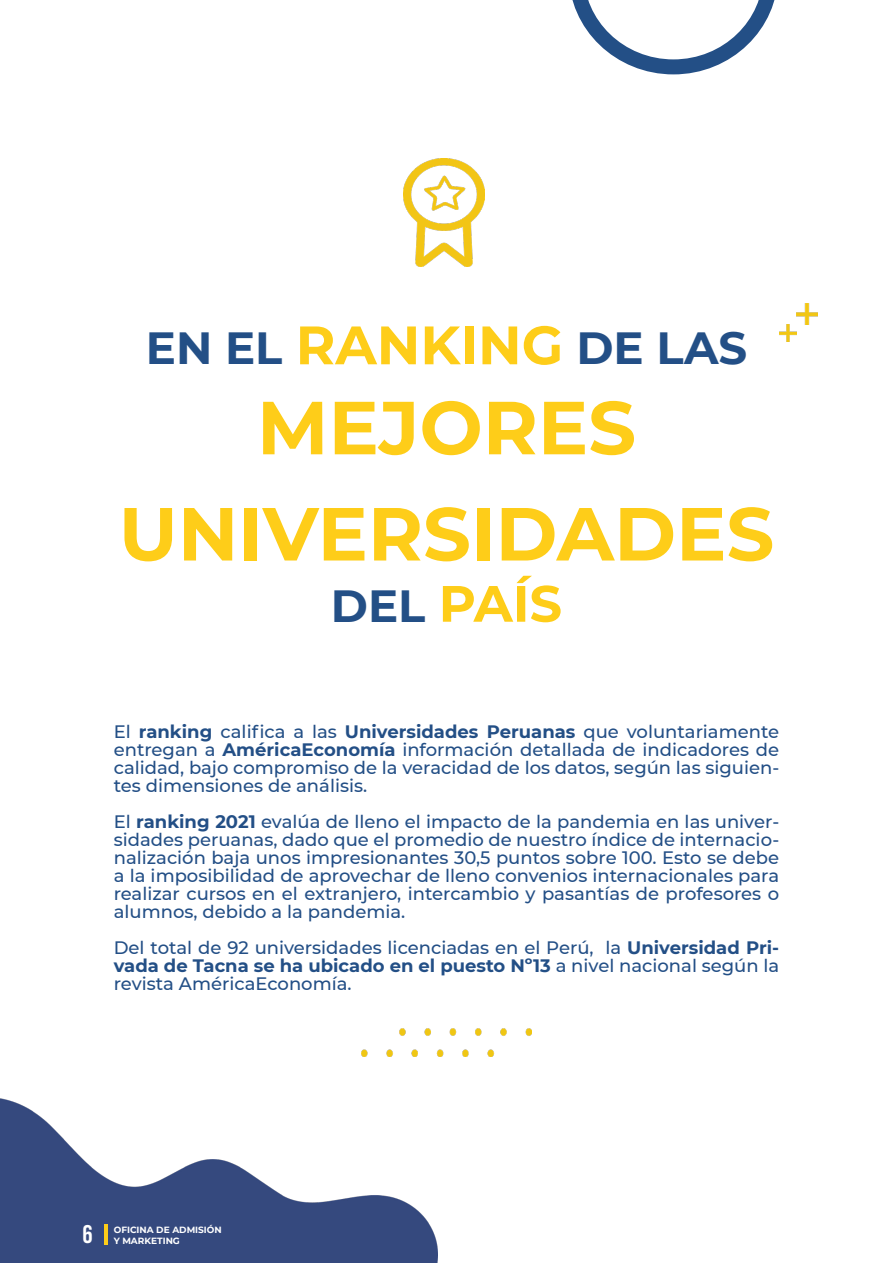
<style>
.page{position:relative;width:893px;height:1263px;background:#fff}
.page>*{position:absolute;margin:0;border:0;box-sizing:border-box;transform-origin:0 0}
.t1{font:700 75px "Montserrat";color:#fecd19}
.t2{font:700 51px "Montserrat";color:#fecd19}
.t3{font:700 45px "Montserrat";color:#234f86}
.t4{font:25.5px "Bebas Neue";color:#fff}
.t5{font:500 18px/18px "Montserrat";color:#234f86;text-align:justify}
.t6{font:700 9px "Montserrat";color:#fff}
.s1{font-size:54px;color:#fecd19}
.s2{font-size:45px;color:#234f86}
.s3{font-weight:700}
</style>
<div class="page">
<img style="left:404px;top:158px;width:81px;height:109px">
<img style="left:361px;top:1029px;width:171px;height:28px">
<img style="left:0;top:1098px;width:438px;height:165px">
<svg style="left:572px;top:0;width:203px;height:74px"></svg>
<img style="left:779px;top:324px;width:17px;height:17px">
<img style="left:796px;top:303px;width:21px;height:21px">
<hr style="left:104px;top:1224px;width:3px;height:20px;background:#fecd19">
<p class="t3" style="left:146px;top:316px;width:603px">EN EL <span class="s1">RANKING</span> DE LAS</p>
<p class="t1" style="left:257px;top:374px;width:381px">MEJORES</p>
<p class="t1" style="left:119px;top:480px;width:657px">UNIVERSIDADES</p>
<p class="t2" style="left:331px;top:567px;width:233px"><span class="s2">DEL</span> PAÍS</p>
<p class="t5" style="left:114px;top:721px;width:667px">El <span class="s3">ranking</span> califica a las <span class="s3">Universidades Peruanas</span> que voluntariamente entregan a <span class="s3">AméricaEconomía</span> información detallada de indicadores de calidad, bajo compromiso de la veracidad de los datos, según las siguien&shy;tes dimensiones de análisis.</p>
<p class="t5" style="left:114px;top:811px;width:667px">El <span class="s3">ranking 2021</span> evalúa de lleno el impacto de la pandemia en las univer&shy;sidades peruanas, dado que el promedio de nuestro índice de internacio&shy;nalización baja unos impresionantes 30,5 puntos sobre 100. Esto se debe a la imposibilidad de aprovechar de lleno convenios internacionales para realizar cursos en el extranjero, intercambio y pasantías de profesores o alumnos, debido a la pandemia.</p>
<p class="t5" style="left:114px;top:937px;width:667px">Del total de 92 universidades licenciadas en el Perú, la <span class="s3">Universidad Pri&shy;vada de Tacna se ha ubicado en el puesto Nº13</span> a nivel nacional según la revista AméricaEconomía.</p>
<p class="t4" style="left:82px;top:1220px;width:12px">6</p>
<p class="t6" style="left:114px;top:1223px;width:110px">OFICINA DE ADMISIÓN</p>
<p class="t6" style="left:114px;top:1234px;width:68px">Y MARKETING</p>
</div>
